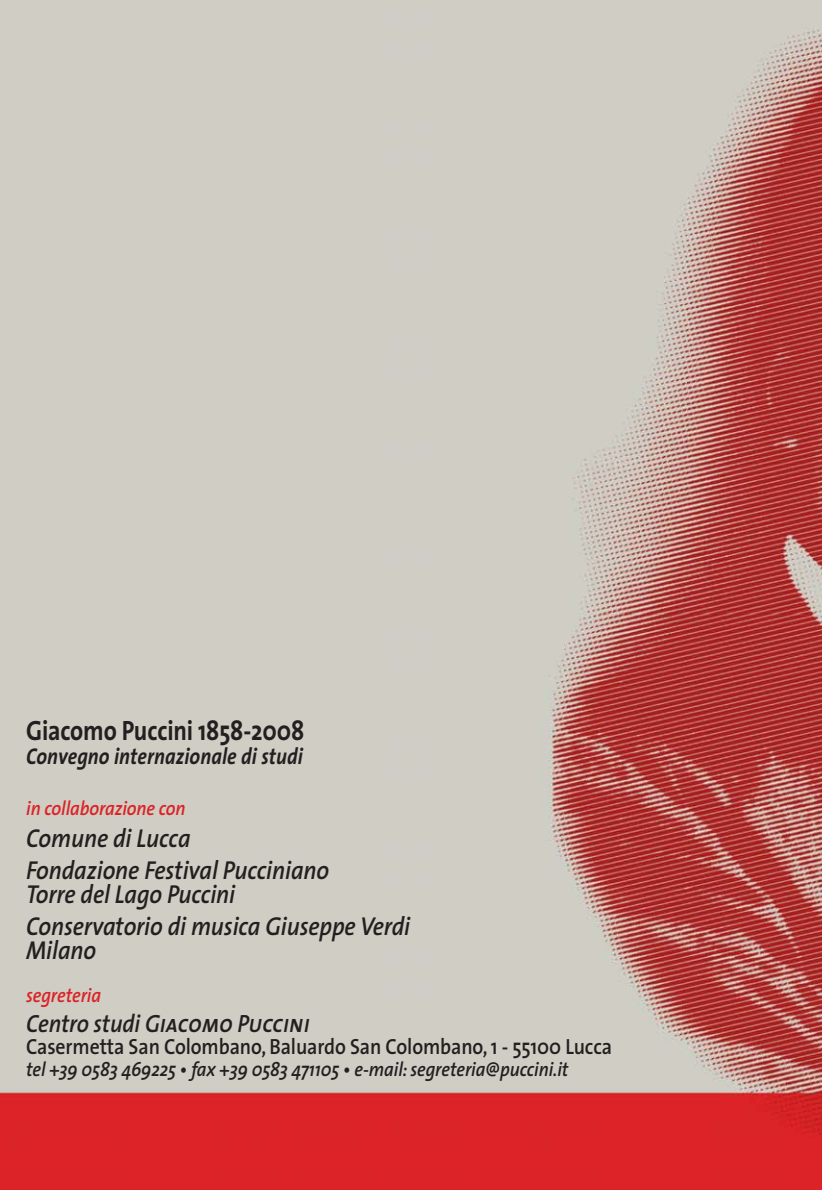
<style>
.page{position:relative;width:822px;height:1190px;background:#fff}
.page>*{position:absolute;margin:0;border:0;box-sizing:border-box;transform-origin:0 0}
.t1{font:700 28px "The Sans";letter-spacing:-.005em;color:#231f20;scale:.85 1}
.t2{font:italic 600 26px/32px "The Sans";letter-spacing:-.005em;color:#231f20;scale:.9 1}
.t3{font:italic 25px "The Sans Semi Bold Caps";letter-spacing:-.005em;color:#231f20;scale:.9 1}
.t4{font:italic 700 23px "The Sans";letter-spacing:.005em;color:#231f20;scale:.85 1}
.t5{font:600 22px "The Sans";letter-spacing:-.005em;color:#231f20;scale:.9 1}
.t6{font:italic 600 20px "The Sans";letter-spacing:-.005em;color:#231f20;scale:.9 1}
.t7{font:italic 600 20px "The Sans";letter-spacing:-.005em;color:#db2225;scale:.9 1}
.s1{font-family:"The Sans";font-weight:600}
</style>
<div class="page">
<img style="left:0;top:0;width:822px;height:1189px">
<p class="t1" style="left:26px;top:707px;width:329px">Giacomo Puccini 1858-2008</p>
<p class="t4" style="left:26px;top:737px;width:327px">Convegno internazionale di studi</p>
<p class="t7" style="left:26px;top:791px;width:179px">in collaborazione con</p>
<p class="t2" style="left:26px;top:821px;width:338px">Comune di Lucca<br>Fondazione Festival Pucciniano</p>
<p class="t2" style="left:26px;top:877px;width:428px">Torre del Lago Puccini<br>Conservatorio di musica Giuseppe Verdi</p>
<p class="t2" style="left:26px;top:933px;width:79px">Milano</p>
<p class="t7" style="left:26px;top:978px;width:85px">segreteria</p>
<p class="t3" style="left:26px;top:1002px;width:317px"><span class="s1">Centro studi</span> Giacomo Puccini</p>
<p class="t5" style="left:26px;top:1027px;width:653px">Casermetta San Colombano, Baluardo San Colombano, 1 - 55100 Lucca</p>
<p class="t6" style="left:26px;top:1052px;width:604px">tel +39 0583 469225 • fax +39 0583 471105 • e-mail: segreteria@puccini.it</p>
</div>
